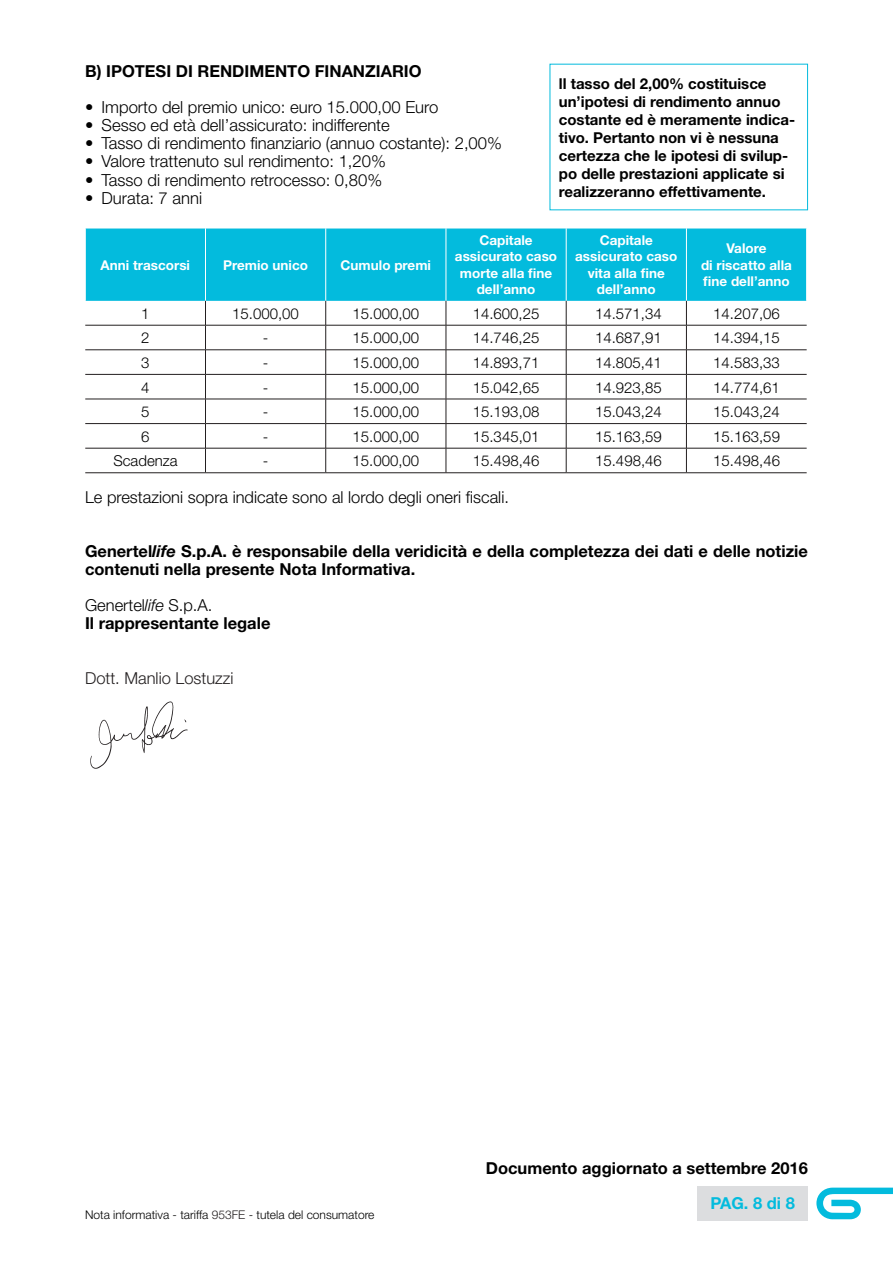
<style>
.page{position:relative;width:893px;height:1263px;background:#fff}
.page>*{position:absolute;margin:0;border:0;box-sizing:border-box;transform-origin:0 0}
.t1{font:300 16.65px "Helvetica Neue";color:#000}
.t2{font:700 16.5px/18px "Helvetica Neue";color:#000}
.t3{font:300 16.5px "Helvetica Neue";color:#000}
.t4{font:300 16.5px "Helvetica Neue";color:#231f20}
.t5{font:700 16.5px "Helvetica Neue";color:#03bbdd}
.t6{font:300 15px "Helvetica Neue";color:#000}
.t7{font:700 15px/18px "Helvetica Neue";color:#000}
.t8{font:700 13.5px/16.5px "Helvetica Neue";color:#fff;text-align:center}
.t9{font:300 12px "Helvetica Neue";color:#000}
.s1{font-style:italic}
.s2{font-weight:300}
.s3{font-weight:300;font-style:italic}
.s4{color:#231f20}
</style>
<div class="page">
<svg style="left:816px;top:1187px;width:77px;height:32px"></svg>
<div style="left:697px;top:1186px;width:111px;height:34px;background:#dcdddf"></div>
<div style="left:86px;top:229px;width:720px;height:72px;background:#03bbdd"></div>
<hr style="left:205px;top:228px;width:1px;height:73px;background:#fff">
<hr style="left:325px;top:228px;width:1px;height:73px;background:#fff">
<hr style="left:446px;top:228px;width:1px;height:73px;background:#fff">
<hr style="left:566px;top:228px;width:1px;height:73px;background:#fff">
<hr style="left:686px;top:228px;width:1px;height:73px;background:#fff">
<hr style="left:85px;top:325px;width:120px;height:1px;background:#231f20">
<hr style="left:205px;top:325px;width:121px;height:1px;background:#231f20">
<hr style="left:326px;top:325px;width:120px;height:1px;background:#231f20">
<hr style="left:446px;top:325px;width:120px;height:1px;background:#231f20">
<hr style="left:566px;top:325px;width:120px;height:1px;background:#231f20">
<hr style="left:686px;top:325px;width:121px;height:1px;background:#231f20">
<hr style="left:85px;top:350px;width:120px;height:1px;background:#231f20">
<hr style="left:205px;top:350px;width:121px;height:1px;background:#231f20">
<hr style="left:326px;top:350px;width:120px;height:1px;background:#231f20">
<hr style="left:446px;top:350px;width:120px;height:1px;background:#231f20">
<hr style="left:566px;top:350px;width:120px;height:1px;background:#231f20">
<hr style="left:686px;top:350px;width:121px;height:1px;background:#231f20">
<hr style="left:85px;top:374px;width:120px;height:1px;background:#231f20">
<hr style="left:205px;top:374px;width:121px;height:1px;background:#231f20">
<hr style="left:326px;top:374px;width:120px;height:1px;background:#231f20">
<hr style="left:446px;top:374px;width:120px;height:1px;background:#231f20">
<hr style="left:566px;top:374px;width:120px;height:1px;background:#231f20">
<hr style="left:686px;top:374px;width:121px;height:1px;background:#231f20">
<hr style="left:85px;top:399px;width:120px;height:1px;background:#231f20">
<hr style="left:205px;top:399px;width:121px;height:1px;background:#231f20">
<hr style="left:326px;top:399px;width:120px;height:1px;background:#231f20">
<hr style="left:446px;top:399px;width:120px;height:1px;background:#231f20">
<hr style="left:566px;top:399px;width:120px;height:1px;background:#231f20">
<hr style="left:686px;top:399px;width:121px;height:1px;background:#231f20">
<hr style="left:85px;top:423px;width:120px;height:1px;background:#231f20">
<hr style="left:205px;top:423px;width:121px;height:1px;background:#231f20">
<hr style="left:326px;top:423px;width:120px;height:1px;background:#231f20">
<hr style="left:446px;top:423px;width:120px;height:1px;background:#231f20">
<hr style="left:566px;top:423px;width:120px;height:1px;background:#231f20">
<hr style="left:686px;top:423px;width:121px;height:1px;background:#231f20">
<hr style="left:85px;top:448px;width:120px;height:1px;background:#231f20">
<hr style="left:205px;top:448px;width:121px;height:1px;background:#231f20">
<hr style="left:326px;top:448px;width:120px;height:1px;background:#231f20">
<svg style="left:325px;top:301px;width:1px;height:171px"></svg>
<hr style="left:446px;top:448px;width:120px;height:1px;background:#231f20">
<svg style="left:446px;top:301px;width:1px;height:171px"></svg>
<hr style="left:566px;top:448px;width:120px;height:1px;background:#231f20">
<svg style="left:566px;top:301px;width:1px;height:171px"></svg>
<hr style="left:686px;top:448px;width:121px;height:1px;background:#231f20">
<hr style="left:205px;top:472px;width:121px;height:1px;background:#231f20">
<hr style="left:326px;top:472px;width:120px;height:1px;background:#231f20">
<hr style="left:446px;top:472px;width:120px;height:1px;background:#231f20">
<hr style="left:566px;top:472px;width:120px;height:1px;background:#231f20">
<svg style="left:205px;top:301px;width:1px;height:171px"></svg>
<hr style="left:85px;top:472px;width:120px;height:1px;background:#231f20">
<svg style="left:686px;top:301px;width:1px;height:171px"></svg>
<hr style="left:686px;top:472px;width:121px;height:1px;background:#231f20">
<img style="left:90px;top:701px;width:98px;height:68px">
<p class="t2" style="left:85px;top:61px;width:338px">B) IPOTESI DI RENDIMENTO FINANZIARIO</p>
<p class="t1" style="left:85px;top:97px;width:355px">• Importo del premio unico: euro 15.000,00 Euro</p>
<p class="t1" style="left:85px;top:115px;width:306px">• Sesso ed età dell’assicurato: indifferente</p>
<p class="t1" style="left:85px;top:133px;width:418px">• Tasso di rendimento finanziario (annuo costante): 2,00%</p>
<p class="t1" style="left:85px;top:151px;width:302px">• Valore trattenuto sul rendimento: 1,20%</p>
<p class="t1" style="left:85px;top:169px;width:299px">• Tasso di rendimento retrocesso: 0,80%</p>
<p class="t1" style="left:85px;top:188px;width:119px">• Durata: 7 anni</p>
<p class="t7" style="left:559px;top:74px;width:238px">ll tasso del 2,00% costituisce un’ipotesi di rendimento annuo costante ed è meramente indica&shy;tivo. Pertanto non vi è nessuna certezza che le ipotesi di svilup&shy;po delle prestazioni applicate si realizzeranno effettivamente.</p>
<p class="t8" style="left:101px;top:256px;width:91px">Anni trascorsi</p>
<p class="t8" style="left:223px;top:256px;width:86px">Premio unico</p>
<p class="t8" style="left:341px;top:256px;width:92px">Cumulo premi</p>
<p class="t8" style="left:455px;top:232px;width:104px">Capitale assicurato caso morte alla fine dell’anno</p>
<p class="t8" style="left:575px;top:232px;width:104px">Capitale assicurato caso vita alla fine dell’anno</p>
<p class="t8" style="left:701px;top:240px;width:92px">Valore<br>di riscatto alla fine dell’anno</p>
<p class="t6" style="left:141px;top:304px;width:10px">1</p>
<p class="t6" style="left:232px;top:304px;width:68px">15.000,00</p>
<p class="t6" style="left:352px;top:304px;width:68px">15.000,00</p>
<p class="t6" style="left:473px;top:304px;width:68px">14.600,25</p>
<p class="t6" style="left:595px;top:304px;width:68px">14.571,34</p>
<p class="t6" style="left:713px;top:304px;width:68px">14.207,06</p>
<p class="t6" style="left:141px;top:329px;width:10px">2</p>
<p class="t6" style="left:263px;top:329px;width:7px">-</p>
<p class="t6" style="left:352px;top:329px;width:68px">15.000,00</p>
<p class="t6" style="left:473px;top:329px;width:68px">14.746,25</p>
<p class="t6" style="left:595px;top:329px;width:68px">14.687,91</p>
<p class="t6" style="left:713px;top:329px;width:68px">14.394,15</p>
<p class="t6" style="left:141px;top:353px;width:10px">3</p>
<p class="t6" style="left:263px;top:353px;width:7px">-</p>
<p class="t6" style="left:352px;top:353px;width:68px">15.000,00</p>
<p class="t6" style="left:473px;top:353px;width:68px">14.893,71</p>
<p class="t6" style="left:595px;top:353px;width:68px">14.805,41</p>
<p class="t6" style="left:713px;top:353px;width:68px">14.583,33</p>
<p class="t6" style="left:141px;top:378px;width:10px">4</p>
<p class="t6" style="left:263px;top:378px;width:7px">-</p>
<p class="t6" style="left:353px;top:378px;width:68px">15.000,00</p>
<p class="t6" style="left:473px;top:378px;width:68px">15.042,65</p>
<p class="t6" style="left:595px;top:378px;width:68px">14.923,85</p>
<p class="t6" style="left:713px;top:378px;width:68px">14.774,61</p>
<p class="t6" style="left:141px;top:403px;width:10px">5</p>
<p class="t6" style="left:263px;top:403px;width:7px">-</p>
<p class="t6" style="left:353px;top:403px;width:68px">15.000,00</p>
<p class="t6" style="left:473px;top:403px;width:68px">15.193,08</p>
<p class="t6" style="left:595px;top:403px;width:68px">15.043,24</p>
<p class="t6" style="left:713px;top:403px;width:68px">15.043,24</p>
<p class="t6" style="left:141px;top:427px;width:10px">6</p>
<p class="t6" style="left:263px;top:427px;width:7px">-</p>
<p class="t6" style="left:353px;top:427px;width:68px">15.000,00</p>
<p class="t6" style="left:473px;top:427px;width:68px">15.345,01</p>
<p class="t6" style="left:595px;top:427px;width:68px">15.163,59</p>
<p class="t6" style="left:713px;top:427px;width:68px">15.163,59</p>
<p class="t6" style="left:113px;top:452px;width:66px">Scadenza</p>
<p class="t6" style="left:263px;top:452px;width:7px">-</p>
<p class="t6" style="left:353px;top:452px;width:68px">15.000,00</p>
<p class="t6" style="left:473px;top:452px;width:68px">15.498,46</p>
<p class="t6" style="left:595px;top:452px;width:68px">15.498,46</p>
<p class="t6" style="left:713px;top:452px;width:68px">15.498,46</p>
<p class="t3" style="left:85px;top:487px;width:425px">Le prestazioni sopra indicate sono al lordo degli oneri fiscali.</p>
<p class="t2" style="left:85px;top:542px;width:724px">Genertel<span class="s1">life</span> S.p.A. è responsabile della veridicità e della completezza dei dati e delle notizie contenuti nella presente Nota Informativa.</p>
<p class="t2" style="left:85px;top:596px;width:187px"><span class="s2">Genertel</span><span class="s3">life</span> <span class="s2">S.p.A.<br></span>Il rappresentante legale</p>
<p class="t4" style="left:85px;top:668px;width:150px">Dott. Manlio Lostuzzi</p>
<p class="t9" style="left:85px;top:1207px;width:291px">Nota informativa - tariffa <span class="s4">953FE</span> - tutela del consumatore</p>
<p class="t2" style="left:486px;top:1159px;width:324px">Documento aggiornato a settembre 2016</p>
<p class="t5" style="left:710px;top:1193px;width:86px">PAG. 8 di 8</p>
</div>
